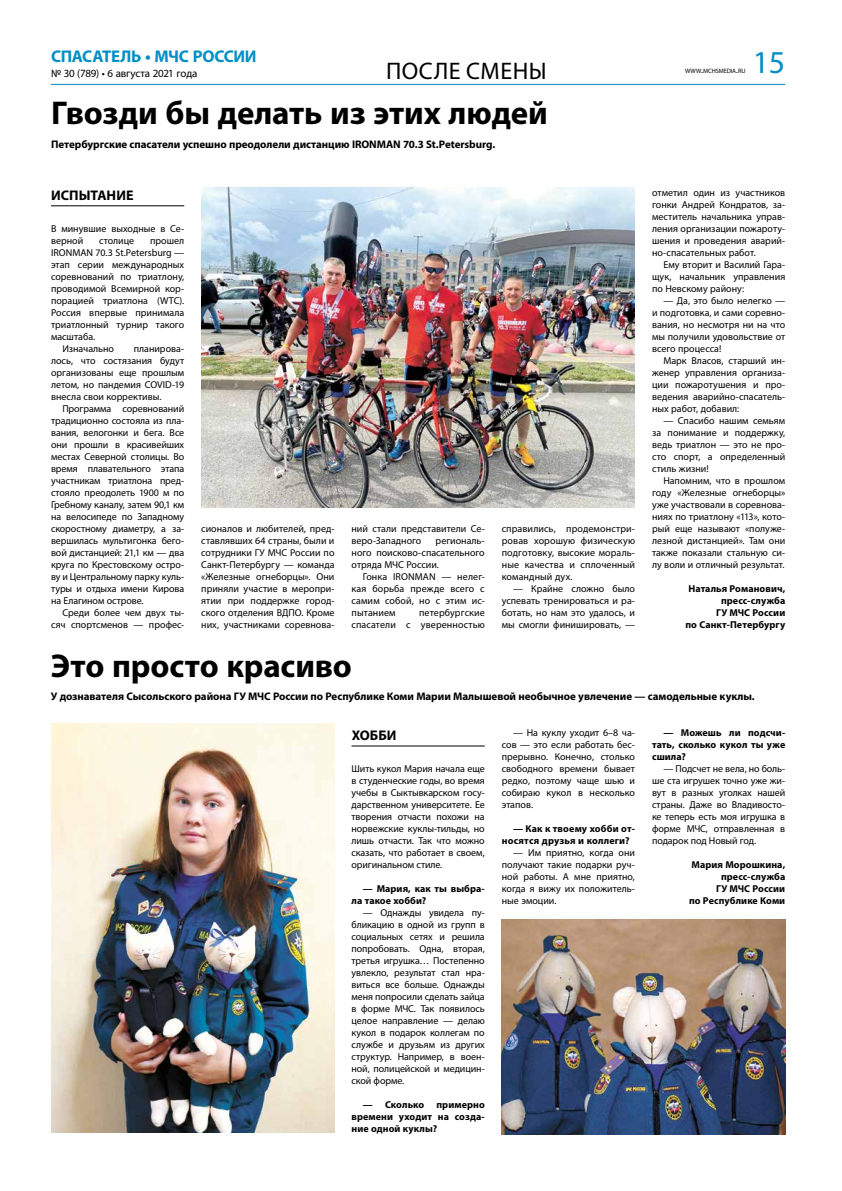
<style>
.page{position:relative;width:842px;height:1191px;background:#fff}
.page>*{position:absolute;margin:0;border:0;box-sizing:border-box;transform-origin:0 0}
.t1{font:700 33px "Myriad Pro";letter-spacing:-.005em;color:#000}
.t2{font:32px "Myriad Pro";color:#0090c5}
.t3{font:24px "Myriad Pro";color:#000}
.t4{font:700 17px "Myriad Pro";letter-spacing:-.02em;color:#0090c5}
.t5{font:700 14px "Myriad Pro";color:#000}
.t6{font:700 11px "Myriad Pro";letter-spacing:-.005em;color:#000}
.t7{font:11px "Myriad Pro";letter-spacing:-.02em;color:#000}
.t8{font:10px/12px "Myriad Pro";color:#000;text-align:justify}
.t9{font:700 10px/12px "Myriad Pro";letter-spacing:.01em;color:#000;text-align:right}
.t10{font:6.3px "Myriad Pro";letter-spacing:-.01em;color:#000}
.s1{font-size:9px}
</style>
<div class="page">
<hr style="left:51px;top:84px;width:734px;height:1px;background:#0087bb">
<hr style="left:51px;top:205px;width:133px;height:1px;background:#000">
<hr style="left:351px;top:745px;width:134px;height:1px;background:#000">
<img style="left:201px;top:188px;width:434px;height:320px">
<img style="left:51px;top:724px;width:283px;height:408px">
<img style="left:502px;top:919px;width:283px;height:216px">
<h3 class="t4" style="left:51px;top:47px;width:207px">СПАСАТЕЛЬ • МЧС РОССИИ</h3>
<p class="t7" style="left:51px;top:67px;width:148px">№ 30 (789) • 6 августа 2021 года</p>
<h3 class="t3" style="left:386px;top:57px;width:16px">пос</h3>
<h3 class="t3" style="left:434px;top:57px;width:48px">ле смен</h3>
<p class="t10" style="left:685px;top:67px;width:62px">WWW<span class="s1">.</span>MCHSMEDIA<span class="s1">.</span>RU</p>
<h3 class="t3" style="left:529px;top:57px;width:19px">ы</h3>
<h1 class="t1" style="left:51px;top:95px;width:498px">Гвозди бы делать из этих людей</h1>
<p class="t6" style="left:51px;top:138px;width:446px">Петербургские спасатели успешно преодолели дистанцию IRONMAN 70.3 St.Petersburg.</p>
<h2 class="t2" style="left:753px;top:42px;width:34px">15</h2>
<h3 class="t5" style="left:51px;top:187px;width:84px">ИСПЫТАНИЕ</h3>
<p class="t8" style="left:51px;top:222px;width:135px">В минувшие выходные в Се&shy;верной</p>
<p class="t8" style="left:99px;top:234px;width:37px">столице</p>
<p class="t8" style="left:150px;top:234px;width:36px">прошел</p>
<p class="t8" style="left:51px;top:246px;width:135px">IRONMAN 70.3 St.Petersburg —</p>
<p class="t8" style="left:51px;top:258px;width:135px">этап серии международных</p>
<p class="t8" style="left:51px;top:270px;width:135px">соревнований по триатлону,</p>
<p class="t8" style="left:51px;top:282px;width:135px">проводимой Всемирной кор-</p>
<p class="t8" style="left:51px;top:294px;width:135px">порацией триатлона (WTC).</p>
<p class="t8" style="left:51px;top:306px;width:135px">Россия впервые принимала</p>
<p class="t8" style="left:51px;top:318px;width:135px">триатлонный турнир такого</p>
<p class="t8" style="left:51px;top:330px;width:46px">масштаба.</p>
<p class="t8" style="left:62px;top:342px;width:53px">Изначально</p>
<p class="t8" style="left:51px;top:342px;width:135px;text-indent:83px">планирова&shy;лось, что состязания будут организованы еще прошлым летом, но пандемия COVID-19 внесла свои коррективы.</p>
<p class="t8" style="left:51px;top:402px;width:135px;text-indent:11px">Программа соревнований традиционно состояла из пла&shy;вания, велогонки и бега. Все они прошли в красивейших местах Северной столицы. Во время плавательного этапа участникам триатлона пред&shy;стояло преодолеть 1900 м по Гребному каналу, затем 90,1 км на велосипеде по Западному скоростному диаметру, а за&shy;вершилась мультигонка бего&shy;вой дистанцией: 21,1 км — два круга по Крестовскому остро&shy;ву и Центральному парку куль&shy;туры и отдыха имени Кирова на Елагином острове.</p>
<p class="t8" style="left:51px;top:606px;width:135px;text-align:right">Среди более чем двух ты&shy;сяч спортсменов — профес-</p>
<p class="t8" style="left:201px;top:522px;width:135px">сионалов и любителей, пред&shy;ставлявших 64 страны, были и сотрудники ГУ МЧС России по Санкт-Петербургу — команда «Железные огнеборцы». Они приняли участие в меропри&shy;ятии при поддержке город&shy;ского отделения ВДПО. Кроме них, участниками соревнова-</p>
<p class="t8" style="left:352px;top:522px;width:135px">ний стали представители Се&shy;веро-Западного</p>
<p class="t8" style="left:352px;top:534px;width:135px;text-indent:84px">региональ&shy;ного поисково-спасательного отряда МЧС России.</p>
<p class="t8" style="left:352px;top:570px;width:135px;text-indent:11px">Гонка IRONMAN — нелег&shy;кая борьба прежде всего с самим собой, но с этим ис&shy;пытанием</p>
<p class="t8" style="left:352px;top:606px;width:135px;text-align:right">петербургские<br>спасатели с уверенностью</p>
<p class="t8" style="left:502px;top:522px;width:135px">справились, продемонстри&shy;ровав хорошую физическую подготовку, высокие мораль&shy;ные качества и сплоченный командный дух.</p>
<p class="t8" style="left:502px;top:582px;width:135px;text-indent:11px">— Крайне сложно было успевать тренироваться и ра&shy;ботать, но нам это удалось, и мы смогли финишировать, —</p>
<p class="t8" style="left:652px;top:186px;width:135px">отметил один из участников гонки Андрей Кондратов, за&shy;меститель начальника управ&shy;ления организации пожароту&shy;шения и проведения аварий&shy;но-спасательных работ.</p>
<p class="t8" style="left:652px;top:258px;width:135px;text-indent:11px">Ему вторит и Василий Гара&shy;щук, начальник управления по Невскому району:</p>
<p class="t8" style="left:652px;top:294px;width:135px;text-indent:11px">— Да, это было нелегко — и подготовка, и сами соревно&shy;вания, но несмотря ни на что мы получили удовольствие от всего процесса!</p>
<p class="t8" style="left:652px;top:354px;width:135px;text-indent:11px">Марк Власов, старший ин&shy;женер управления организа&shy;ции пожаротушения и про&shy;ведения аварийно-спасатель&shy;ных работ, добавил:</p>
<p class="t8" style="left:652px;top:414px;width:135px;text-indent:11px">— Спасибо нашим семьям за понимание и поддержку, ведь триатлон — это не про&shy;сто спорт, а определенный стиль жизни!</p>
<p class="t8" style="left:652px;top:474px;width:135px;text-indent:11px">Напомним, что в прошлом году «Железные огнеборцы» уже участвовали в соревнова&shy;ниях по триатлону «113», кото&shy;рый еще называют «полуже&shy;лезной дистанцией». Там они также показали стальную си&shy;лу воли и отличный результат.</p>
<p class="t9" style="left:685px;top:582px;width:101px">Наталья Романович, пресс-служба<br>ГУ МЧС России<br>по Санкт-Петербургу</p>
<h1 class="t1" style="left:51px;top:647px;width:302px">Это просто красиво</h1>
<p class="t6" style="left:51px;top:690px;width:705px">У дознавателя Сысольского района ГУ МЧС России по Республике Коми Марии Малышевой необычное увлечение — самодельные куклы.</p>
<h3 class="t5" style="left:352px;top:727px;width:46px">ХОББИ</h3>
<p class="t8" style="left:351px;top:762px;width:135px">Шить кукол Мария начала еще в студенческие годы, во время учебы в Сыктывкарском госу&shy;дарственном университете. Ее творения отчасти похожи на норвежские куклы-тильды, но лишь отчасти. Так что можно сказать, что работает в своем, оригинальном стиле.</p>
<p class="t9" style="left:351px;top:882px;width:135px;text-align:left;text-indent:11px">— Мария, как ты выбра&shy;ла такое хобби?</p>
<p class="t8" style="left:351px;top:906px;width:135px;text-indent:11px">— Однажды увидела пу&shy;бликацию в одной из групп в социальных сетях и решила попробовать. Одна, вторая, третья игрушка… Постепенно увлекло, результат стал нра&shy;виться все больше. Однажды меня попросили сделать зайца в форме МЧС. Так появилось целое направление — делаю кукол в подарок коллегам по службе и друзьям из других структур. Например, в воен&shy;ной, полицейской и медицин&shy;ской форме.</p>
<p class="t9" style="left:351px;top:1098px;width:135px;text-align:justify;text-indent:11px">— Сколько примерно времени уходит на созда&shy;ние одной куклы?</p>
<p class="t8" style="left:502px;top:726px;width:135px;text-indent:11px">— На куклу уходит 6–8 ча&shy;сов — это если работать бес&shy;прерывно. Конечно, столько свободного времени бывает редко, поэтому чаще шью и собираю кукол в несколько этапов.</p>
<p class="t9" style="left:502px;top:822px;width:135px;text-align:left;text-indent:11px">— Как к твоему хобби от&shy;носятся друзья и коллеги?</p>
<p class="t8" style="left:502px;top:846px;width:135px;text-indent:11px">— Им приятно, когда они получают такие подарки руч&shy;ной работы. А мне приятно, когда я вижу их положитель&shy;ные эмоции.</p>
<p class="t9" style="left:652px;top:726px;width:135px;text-align:justify;text-indent:11px">— Можешь ли подсчи&shy;тать, сколько кукол ты уже сшила?</p>
<p class="t8" style="left:652px;top:762px;width:135px;text-indent:11px">— Подсчет не вела, но боль&shy;ше ста игрушек точно уже жи&shy;вут в разных уголках нашей страны. Даже во Владивосто&shy;ке теперь есть моя игрушка в форме МЧС, отправленная в подарок под Новый год.</p>
<p class="t9" style="left:689px;top:858px;width:98px">Мария Морошкина, пресс-служба<br>ГУ МЧС России<br>по Республике Коми</p>
</div>
